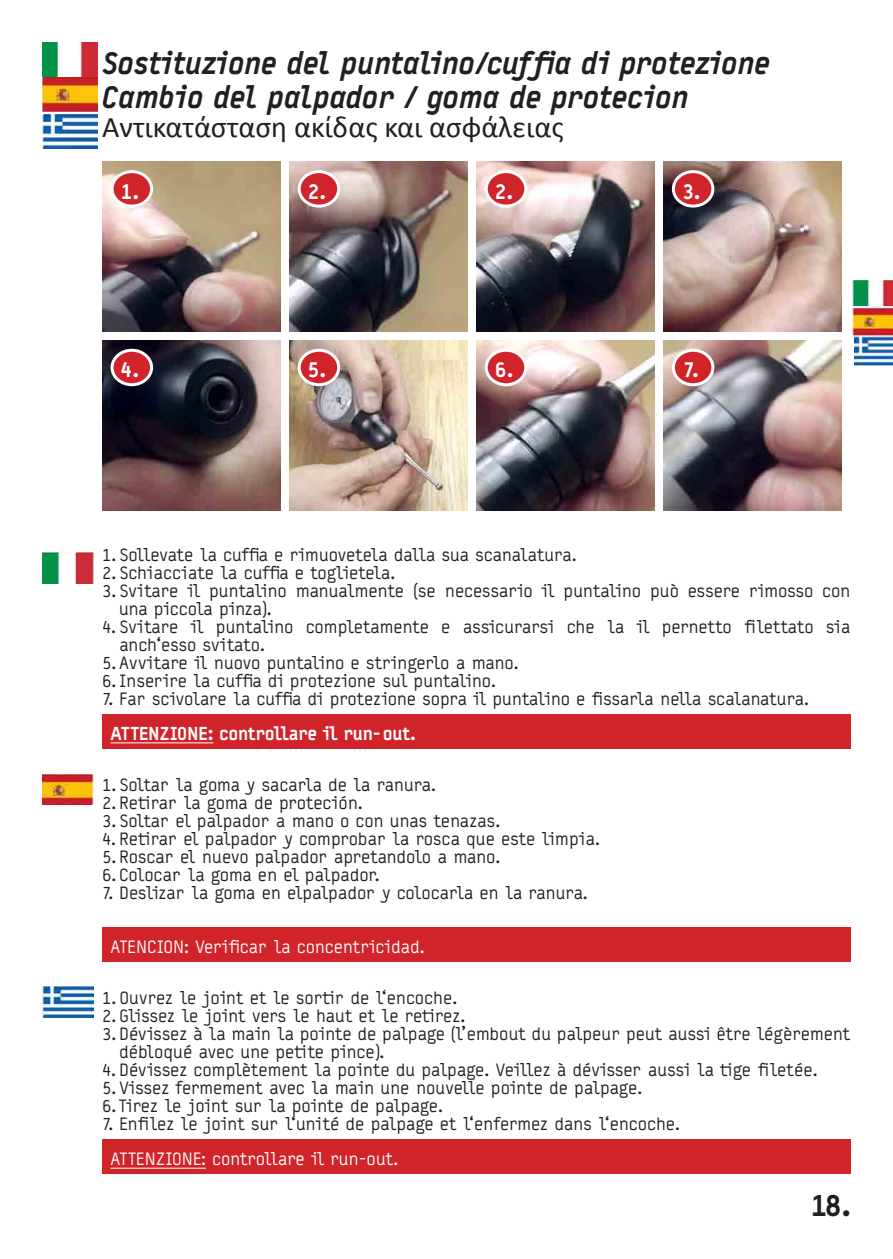
<style>
.page{position:relative;width:893px;height:1259px;background:#fff}
.page>*{position:absolute;margin:0;border:0;box-sizing:border-box;transform-origin:0 0}
.t1{font:italic 900 30px/33.9px "Typestar";letter-spacing:-.02em;color:#231f20}
.t2{font:30px "Calibri";color:#231f20}
.t3{font:900 30px "Typestar";color:#231f20}
.t4{font:900 21px "Typestar";color:#fff}
.t5{font:18px/18px "Typestar";letter-spacing:-.015em;color:#231f20}
.t6{font:18px "Typestar";letter-spacing:-.01em;color:#fff}
.t7{font:900 18px "Typestar";letter-spacing:-.015em;color:#fff}
</style>
<div class="page">
<img style="left:663px;top:162px;width:179px;height:170px">
<img style="left:289px;top:340px;width:179px;height:170px">
<div style="left:102px;top:714px;width:748px;height:34px;background:#d1232a"></div>
<hr style="left:111px;top:742px;width:102px;height:1px;background:#fff">
<div style="left:102px;top:927px;width:748px;height:34px;background:#d1232a"></div>
<div style="left:102px;top:1140px;width:748px;height:34px;background:#d1232a"></div>
<hr style="left:111px;top:1167px;width:95px;height:1px;background:#fff">
<img style="left:102px;top:162px;width:179px;height:170px">
<img style="left:289px;top:162px;width:179px;height:170px">
<img style="left:476px;top:162px;width:179px;height:170px">
<img style="left:102px;top:340px;width:179px;height:170px">
<img style="left:476px;top:340px;width:179px;height:170px">
<img style="left:663px;top:340px;width:179px;height:170px">
<div style="left:112px;top:172px;width:40px;height:34px;background:#d1232a;border-radius:50%"></div>
<div style="left:111px;top:170px;width:42px;height:38px;border:3px solid #fff;border-radius:50%"></div>
<div style="left:299px;top:172px;width:40px;height:34px;background:#d1232a;border-radius:50%"></div>
<div style="left:298px;top:170px;width:42px;height:38px;border:3px solid #fff;border-radius:50%"></div>
<div style="left:486px;top:172px;width:40px;height:34px;background:#d1232a;border-radius:50%"></div>
<div style="left:485px;top:170px;width:42px;height:38px;border:3px solid #fff;border-radius:50%"></div>
<div style="left:673px;top:172px;width:40px;height:34px;background:#d1232a;border-radius:50%"></div>
<div style="left:672px;top:170px;width:42px;height:38px;border:3px solid #fff;border-radius:50%"></div>
<div style="left:112px;top:350px;width:40px;height:35px;background:#d1232a;border-radius:50%"></div>
<div style="left:111px;top:349px;width:42px;height:37px;border:3px solid #fff;border-radius:50%"></div>
<div style="left:299px;top:350px;width:40px;height:35px;background:#d1232a;border-radius:50%"></div>
<div style="left:298px;top:349px;width:42px;height:37px;border:3px solid #fff;border-radius:50%"></div>
<div style="left:486px;top:350px;width:40px;height:35px;background:#d1232a;border-radius:50%"></div>
<div style="left:485px;top:349px;width:42px;height:37px;border:3px solid #fff;border-radius:50%"></div>
<div style="left:673px;top:350px;width:40px;height:35px;background:#d1232a;border-radius:50%"></div>
<div style="left:672px;top:349px;width:42px;height:37px;border:3px solid #fff;border-radius:50%"></div>
<img style="left:43px;top:43px;width:55px;height:69px">
<img style="left:43px;top:115px;width:55px;height:34px">
<img style="left:853px;top:281px;width:40px;height:25px">
<img style="left:853px;top:306px;width:40px;height:31px">
<img style="left:855px;top:337px;width:38px;height:28px">
<img style="left:43px;top:553px;width:51px;height:30px">
<img style="left:43px;top:774px;width:51px;height:30px">
<img style="left:43px;top:986px;width:51px;height:31px">
<h1 class="t1" style="left:102px;top:47px;width:670px">Sostituzione del puntalino/cuffia di protezione<br>Cambio del palpador / goma de protecion</h1>
<h1 class="t2" style="left:102px;top:108px;width:463px">Αντικατάσταση ακίδας και ασφάλειας</h1>
<p class="t4" style="left:121px;top:178px;width:20px">1.</p>
<p class="t4" style="left:308px;top:178px;width:19px">2.</p>
<p class="t4" style="left:495px;top:178px;width:19px">2.</p>
<p class="t4" style="left:682px;top:178px;width:20px">3.</p>
<p class="t4" style="left:121px;top:356px;width:20px">4.</p>
<p class="t4" style="left:308px;top:356px;width:20px">5.</p>
<p class="t4" style="left:495px;top:356px;width:20px">6.</p>
<p class="t4" style="left:684px;top:356px;width:16px">7.</p>
<p class="t5" style="left:102px;top:546px;width:476px">1. Sollevate la cuffia e rimuovetela dalla sua scanalatura.<br>2.Schiacciate la cuffia e toglietela.</p>
<p class="t5" style="left:119px;top:582px;width:733px;text-indent:-17px">3. Svitare il puntalino manualmente (se necessario il puntalino può essere rimosso con una piccola pinza).</p>
<p class="t5" style="left:119px;top:618px;width:733px;text-indent:-17px">4. Svitare il puntalino completamente e assicurarsi che la il pernetto filettato sia anch‘esso svitato.</p>
<p class="t5" style="left:102px;top:654px;width:418px">5. Avvitare il nuovo puntalino e stringerlo a mano.</p>
<p class="t5" style="left:102px;top:672px;width:396px">6. Inserire la cuffia di protezione sul puntalino.</p>
<p class="t5" style="left:102px;top:690px;width:708px">7. Far scivolare la cuffia di protezione sopra il puntalino e fissarla nella scalanatura.</p>
<p class="t7" style="left:111px;top:722px;width:307px">ATTENZIONE: controllare il run-out.</p>
<p class="t5" style="left:102px;top:776px;width:335px">1. Soltar la goma y sacarla de la ranura.<br>2.Retirar la goma de proteción.</p>
<p class="t5" style="left:102px;top:812px;width:400px">3. Soltar el palpador a mano o con unas tenazas.</p>
<p class="t5" style="left:102px;top:830px;width:499px">4. Retirar el palpador y comprobar la rosca que este limpia.<br>5.Roscar el nuevo palpador apretandolo a mano.<br>6.Colocar la goma en el palpador.</p>
<p class="t5" style="left:102px;top:884px;width:487px">7. Deslizar la goma en elpalpador y colocarla en la ranura.</p>
<p class="t6" style="left:111px;top:936px;width:316px">ATENCION: Verificar la concentricidad.</p>
<p class="t5" style="left:102px;top:988px;width:357px">1.Ouvrez le joint et le sortir de l‘encoche.</p>
<p class="t5" style="left:102px;top:1006px;width:365px">2. Glissez le joint vers le haut et le retirez.</p>
<p class="t5" style="left:102px;top:1024px;width:750px">3.Dévissez à la main la pointe de palpage (l’embout du palpeur peut aussi être légèrement</p>
<p class="t5" style="left:119px;top:1042px;width:267px">débloqué avec une petite pince).</p>
<p class="t5" style="left:102px;top:1060px;width:717px">4. Dévissez complètement la pointe du palpage. Veillez à dévisser aussi la tige filetée.</p>
<p class="t5" style="left:102px;top:1078px;width:542px">5. Vissez fermement avec la main une nouvelle pointe de palpage.<br>6.Tirez le joint sur la pointe de palpage.</p>
<p class="t5" style="left:102px;top:1114px;width:580px">7. Enfilez le joint sur l‘unité de palpage et l‘enfermez dans l‘encoche.</p>
<p class="t6" style="left:111px;top:1149px;width:289px">ATTENZIONE: controllare il run-out.</p>
<h1 class="t3" style="left:811px;top:1186px;width:42px">18.</h1>
</div>
